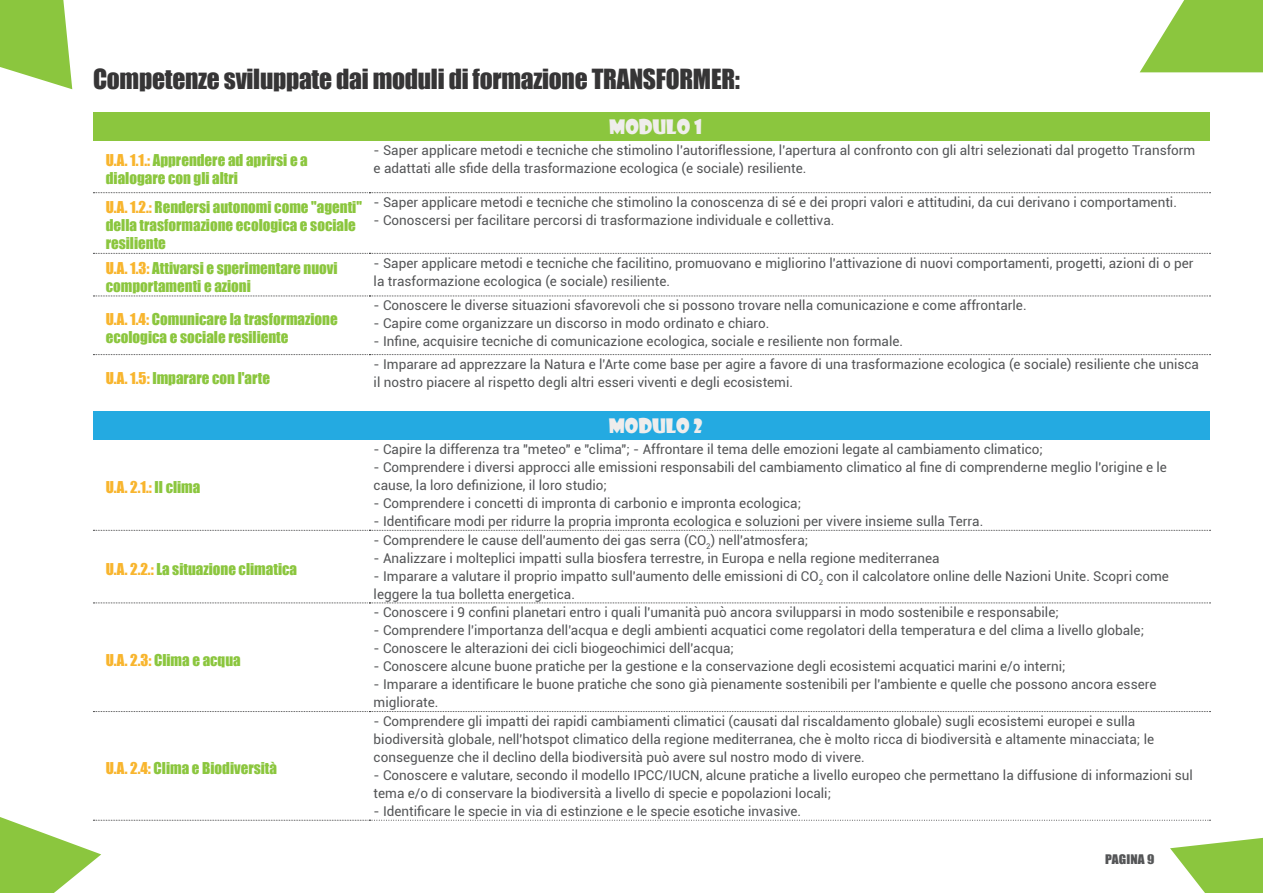
<style>
.page{position:relative;width:1263px;height:893px;background:#fff}
.page>*{position:absolute;margin:0;border:0;box-sizing:border-box;transform-origin:0 0}
.t1{font:25.5px "Impact";letter-spacing:-.01em;color:#363536}
.t2{font:19.5px "Showcard Gothic";color:#efedec}
.t3{font:15px/18px "Impact";color:#8bc63e}
.t4{font:15px "Impact";color:#f8b52e}
.Paragraphe{font:13.5px/18px "Roboto";color:#545557}
.t5{font:12.15px "Impact";letter-spacing:.01em;color:#545557;scale:1.11 1}
.s1{color:#f8b52e}
.s2{color:#8bc63e}
</style>
<div class="page">
<svg style="left:0;top:0;width:72px;height:89px"></svg>
<svg style="left:1140px;top:0;width:123px;height:72px"></svg>
<div style="left:93px;top:112px;width:1117px;height:29px;background:#8bc63e"></div>
<svg style="left:93px;top:192px;width:1117px;height:1px"></svg>
<svg style="left:93px;top:253px;width:1117px;height:1px"></svg>
<svg style="left:93px;top:296px;width:1117px;height:1px"></svg>
<svg style="left:93px;top:354px;width:1117px;height:1px"></svg>
<div style="left:93px;top:411px;width:1117px;height:29px;background:#24aae1"></div>
<svg style="left:93px;top:530px;width:1117px;height:1px"></svg>
<svg style="left:93px;top:603px;width:1117px;height:1px"></svg>
<svg style="left:93px;top:711px;width:1117px;height:1px"></svg>
<svg style="left:0;top:817px;width:1263px;height:76px"></svg>
<p class="t1" style="left:93px;top:60px;width:648px">Competenze sviluppate dai moduli di formazione TRANSFORMER:</p>
<p class="t2" style="left:609px;top:113px;width:94px">MODULO 1</p>
<p class="t3" style="left:106px;top:151px;width:204px"><span class="s1">U.A. 1.1.:</span> Apprendere ad aprirsi e a dialogare con gli altri</p>
<p class="Paragraphe" style="left:374px;top:141px;width:823px">- Saper applicare metodi e tecniche che stimolino l'autoriflessione, l'apertura al confronto con gli altri selezionati dal progetto Transform e adattati alle sfide della trasformazione ecologica (e sociale) resiliente.</p>
<p class="t3" style="left:106px;top:198px;width:258px"><span class="s1">U.A. 1.2.:</span> Rendersi autonomi come "agenti" della trasformazione ecologica e sociale resiliente</p>
<p class="Paragraphe" style="left:374px;top:193px;width:805px">- Saper applicare metodi e tecniche che stimolino la conoscenza di sé e dei propri valori e attitudini, da cui derivano i comportamenti.</p>
<p class="Paragraphe" style="left:374px;top:211px;width:462px">- Conoscersi per facilitare percorsi di trasformazione individuale e collettiva.</p>
<p class="t3" style="left:106px;top:259px;width:233px"><span class="s1">U.A. 1.3:</span> Attivarsi e sperimentare nuovi comportamenti e azioni</p>
<p class="Paragraphe" style="left:374px;top:253px;width:821px">- Saper applicare metodi e tecniche che facilitino, promuovano e migliorino l'attivazione di nuovi comportamenti, progetti, azioni di o per la trasformazione ecologica (e sociale) resiliente.</p>
<p class="t3" style="left:106px;top:309px;width:233px"><span class="s1">U.A. 1.4:</span> Comunicare la trasformazione ecologica e sociale resiliente</p>
<p class="Paragraphe" style="left:374px;top:296px;width:654px">- Conoscere le diverse situazioni sfavorevoli che si possono trovare nella comunicazione e come affrontarle.</p>
<p class="Paragraphe" style="left:374px;top:314px;width:397px">- Capire come organizzare un discorso in modo ordinato e chiaro.</p>
<p class="Paragraphe" style="left:374px;top:332px;width:531px">- Infine, acquisire tecniche di comunicazione ecologica, sociale e resiliente non formale.</p>
<p class="t3" style="left:106px;top:369px;width:166px"><span class="s1">U.A. 1.5:</span> Imparare con l'arte</p>
<p class="t4" style="left:106px;top:476px;width:96px">U.A. 2.1.: <span class="s2">Il clima</span></p>
<p class="t3" style="left:106px;top:560px;width:193px"><span class="s1">U.A. 2.2.:</span> La situazione climatica</p>
<p class="t3" style="left:106px;top:650px;width:137px"><span class="s1">U.A. 2.3:</span> Clima e acqua</p>
<p class="t3" style="left:106px;top:759px;width:173px"><span class="s1">U.A. 2.4:</span> Clima e Biodiversità</p>
<p class="Paragraphe" style="left:374px;top:355px;width:827px">- Imparare ad apprezzare la Natura e l'Arte come base per agire a favore di una trasformazione ecologica (e sociale) resiliente che unisca il nostro piacere al rispetto degli altri esseri viventi e degli ecosistemi.</p>
<p class="t2" style="left:609px;top:412px;width:95px">MODULO 2</p>
<p class="Paragraphe" style="left:374px;top:440px;width:671px">- Capire la differenza tra "meteo" e "clima"; - Affrontare il tema delle emozioni legate al cambiamento climatico;</p>
<p class="Paragraphe" style="left:374px;top:458px;width:795px">- Comprendere i diversi approcci alle emissioni responsabili del cambiamento climatico al fine di comprenderne meglio l'origine e le cause, la loro definizione, il loro studio;</p>
<p class="Paragraphe" style="left:374px;top:494px;width:429px">- Comprendere i concetti di impronta di carbonio e impronta ecologica;</p>
<p class="Paragraphe" style="left:374px;top:512px;width:611px">- Identificare modi per ridurre la propria impronta ecologica e soluzioni per vivere insieme sulla Terra.</p>
<p class="Paragraphe" style="left:374px;top:530px;width:436px">- Comprendere le cause dell'aumento dei gas serra (CO<sub>2</sub>) nell'atmosfera;</p>
<p class="Paragraphe" style="left:374px;top:548px;width:567px">- Analizzare i molteplici impatti sulla biosfera terrestre, in Europa e nella regione mediterranea</p>
<p class="Paragraphe" style="left:374px;top:566px;width:797px">- Imparare a valutare il proprio impatto sull'aumento delle emissioni di CO<sub>2</sub> con il calcolatore online delle Nazioni Unite. Scopri come leggere la tua bolletta energetica.</p>
<p class="Paragraphe" style="left:374px;top:603px;width:687px">- Conoscere i 9 confini planetari entro i quali l'umanità può ancora svilupparsi in modo sostenibile e responsabile;</p>
<p class="Paragraphe" style="left:374px;top:621px;width:772px">- Comprendere l'importanza dell'acqua e degli ambienti acquatici come regolatori della temperatura e del clima a livello globale;</p>
<p class="Paragraphe" style="left:374px;top:639px;width:362px">- Conoscere le alterazioni dei cicli biogeochimici dell'acqua;</p>
<p class="Paragraphe" style="left:374px;top:657px;width:693px">- Conoscere alcune buone pratiche per la gestione e la conservazione degli ecosistemi acquatici marini e/o interni;</p>
<p class="Paragraphe" style="left:374px;top:675px;width:784px">- Imparare a identificare le buone pratiche che sono già pienamente sostenibili per l'ambiente e quelle che possono ancora essere migliorate.</p>
<p class="Paragraphe" style="left:374px;top:712px;width:782px">- Comprendere gli impatti dei rapidi cambiamenti climatici (causati dal riscaldamento globale) sugli ecosistemi europei e sulla biodiversità globale, nell'hotspot climatico della regione mediterranea, che è molto ricca di biodiversità e altamente minacciata; le conseguenze che il declino della biodiversità può avere sul nostro modo di vivere.</p>
<p class="Paragraphe" style="left:374px;top:766px;width:821px">- Conoscere e valutare, secondo il modello IPCC/IUCN, alcune pratiche a livello europeo che permettano la diffusione di informazioni sul tema e/o di conservare la biodiversità a livello di specie e popolazioni locali;</p>
<p class="Paragraphe" style="left:374px;top:802px;width:429px">- Identificare le specie in via di estinzione e le specie esotiche invasive.</p>
<p class="t5" style="left:1105px;top:850px;width:46px">PAGINA 9</p>
</div>
